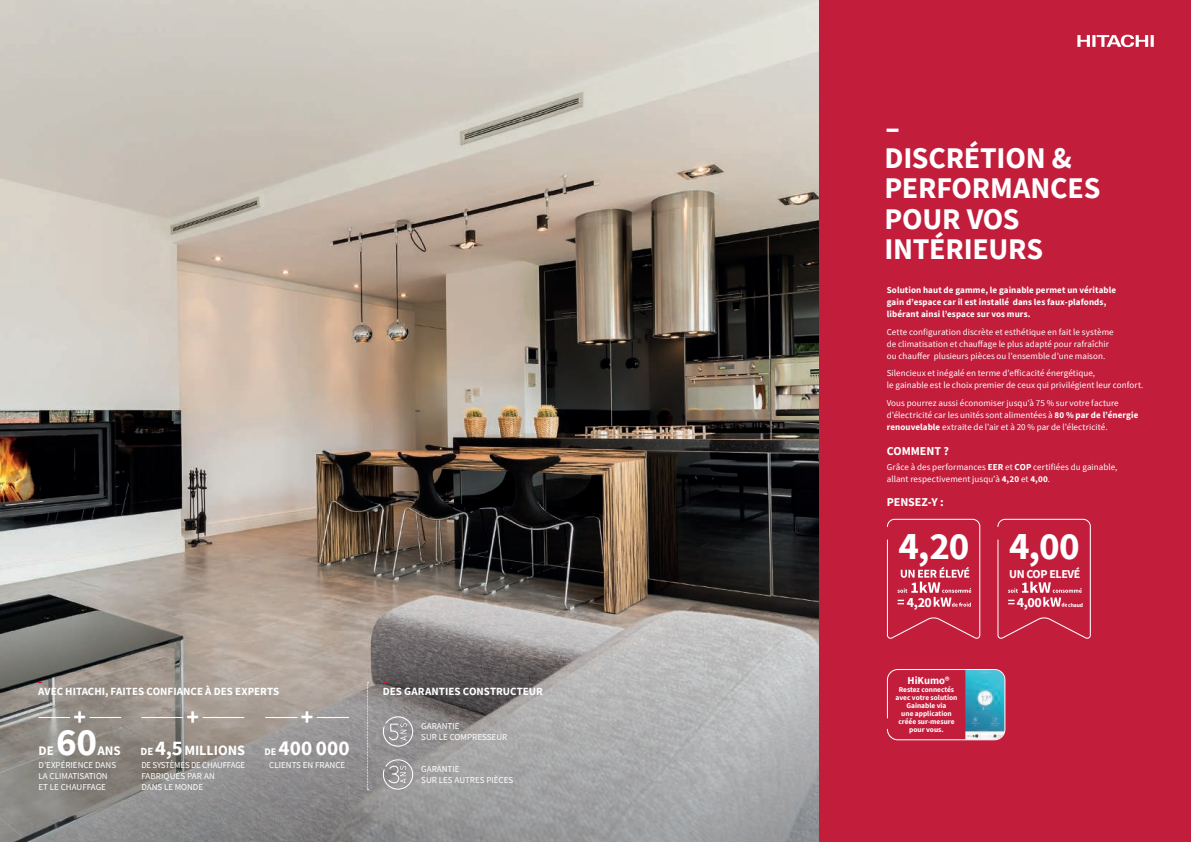
<style>
.page{position:relative;width:1191px;height:842px;background:#fff}
.page>*{position:absolute;margin:0;border:0;box-sizing:border-box;transform-origin:0 0}
.t1{font:700 39.1px "Source Sans Pro";color:#fff}
.t2{font:700 39px "Source Sans Pro";color:#fff}
.t3{font:700 30px/30px "Source Sans Pro";letter-spacing:-.01em;color:#fff}
.t4{font:700 23.8px "Source Sans Pro";color:#fff}
.t5{font:700 21.2px "Source Sans Pro";letter-spacing:.005em;color:#fff}
.t6{font:700 14.2px "Source Sans Pro";letter-spacing:-.005em;color:#fff}
.t7{font:700 14px "Source Sans Pro";color:#fff}
.t8{font:700 13px "Source Sans Pro";color:#fff}
.t9{font:700 12px "Source Sans Pro";letter-spacing:-.01em;color:#fff}
.t10{font:700 12px "Source Sans Pro";letter-spacing:-.03em;color:#fff}
.t11{font:700 11px "Source Sans Pro";color:#fff}
.t12{font:700 10.6px "Source Sans Pro";color:#fff}
.t13{font:9px/12px "Source Sans Pro";letter-spacing:.005em;color:#fff}
.t14{font:700 9px/12px "Source Sans Pro";letter-spacing:.01em;color:#fff}
.t15{font:9px/10.8px "Source Sans Pro";letter-spacing:-.02em;color:#fff}
.t16{font:700 7.4px/8px "Source Sans Pro";color:#fff;text-align:center}
.t17{font:700 5.7px "Source Sans Pro";letter-spacing:-.03em;color:#fff}
.s1{font-size:10.9px}
.s2{font-size:20.7px}
.s3{font-size:10.1px}
.s4{font-weight:700}
</style>
<div class="page">
<img style="left:0;top:0;width:819px;height:619px">
<svg style="left:0;top:619px;width:819px;height:223px;background:#9b9896"></svg>
<div style="left:819px;top:0;width:372px;height:842px;background:#c21e3c"></div>
<hr style="left:38px;top:717px;width:32px;height:1px;background:#fff">
<hr style="left:90px;top:717px;width:31px;height:1px;background:#fff">
<hr style="left:141px;top:717px;width:42px;height:1px;background:#fff">
<hr style="left:202px;top:717px;width:42px;height:1px;background:#fff">
<hr style="left:265px;top:717px;width:32px;height:1px;background:#fff">
<hr style="left:317px;top:717px;width:32px;height:1px;background:#fff">
<svg style="left:367px;top:682px;width:1px;height:108px"></svg>
<svg style="left:887px;top:519px;width:93px;height:120px"></svg>
<svg style="left:997px;top:519px;width:93px;height:120px"></svg>
<svg style="left:887px;top:669px;width:118px;height:71px"></svg>
<svg style="left:1077px;top:35px;width:76px;height:12px"></svg>
<svg style="left:382px;top:758px;width:33px;height:32px"></svg>
<svg style="left:382px;top:715px;width:33px;height:32px"></svg>
<p class="t11" style="left:38px;top:685px;width:243px">AVEC HITACHI, FAITES CONFIANCE À DES EXPERTS</p>
<p class="t11" style="left:383px;top:685px;width:162px">DES GARANTIES CONSTRUCTEUR</p>
<h3 class="t4" style="left:74px;top:704px;width:14px">+</h3>
<h3 class="t4" style="left:186px;top:704px;width:14px">+</h3>
<h3 class="t4" style="left:301px;top:704px;width:14px">+</h3>
<h1 class="t1" style="left:56px;top:720px;width:42px">60</h1>
<h3 class="t8" style="left:97px;top:743px;width:25px">ANS</h3>
<h3 class="t8" style="left:38px;top:743px;width:17px">DE</h3>
<p class="t13" style="left:38px;top:759px;width:79px;line-height:10.8px">D’EXPÉRIENCE DANS<br>LA CLIMATISATION<br>ET LE CHAUFFAGE</p>
<h3 class="t6" style="left:141px;top:742px;width:106px"><span class="s1">DE</span> <span class="s2">4,5</span> MILLIONS</h3>
<h3 class="t5" style="left:264px;top:736px;width:87px"><span class="s3">DE</span> 400 000</h3>
<p class="t15" style="left:141px;top:759px;width:105px">DE SYSTÈMES DE CHAUFFAGE<br>FABRIQUÉS PAR AN<br>DANS LE MONDE</p>
<p class="t13" style="left:269px;top:759px;width:78px">CLIENTS EN FRANCE</p>
<p class="t13" style="left:421px;top:721px;width:87px;line-height:10.8px">GARANTIE<br>SUR LE COMPRESSEUR</p>
<p class="t13" style="left:421px;top:764px;width:94px;line-height:10.8px">GARANTIE<br>SUR LES AUTRES PIÈCES</p>
<h3 class="t3" style="left:884px;top:113px;width:217px">–<br>DISCRÉTION &amp;<br>PERFORMANCES<br>POUR VOS<br>INTÉRIEURS</h3>
<p class="t14" style="left:886px;top:284px;width:231px">Solution haut de gamme, le gainable permet un véritable gain d’espace car il est installé dans les faux-plafonds, libérant ainsi l’espace sur vos murs.</p>
<p class="t13" style="left:886px;top:326px;width:228px">Cette configuration discrète et esthétique en fait le système de climatisation et chauffage le plus adapté pour rafraîchir ou chauffer plusieurs pièces ou l’ensemble d’une maison.</p>
<p class="t13" style="left:886px;top:367px;width:258px">Silencieux et inégalé en terme d’efficacité énergétique,<br>le gainable est le choix premier de ceux qui privilégient leur confort.</p>
<p class="t13" style="left:886px;top:397px;width:253px">Vous pourrez aussi économiser jusqu’à 75 % sur votre facture d’électricité car les unités sont alimentées à <span class="s4">80 % par de l’énergie renouvelable</span> extraite de l’air et à 20 % par de l’électricité.</p>
<h3 class="t9" style="left:886px;top:444px;width:64px">COMMENT ?</h3>
<p class="t13" style="left:886px;top:461px;width:232px">Grâce à des performances <span class="s4">EER</span> et <span class="s4">COP</span> certifiées du gainable, allant respectivement jusqu’à <span class="s4">4,20</span> et <span class="s4">4,00</span>.</p>
<h3 class="t9" style="left:886px;top:494px;width:58px">PENSEZ-Y :</h3>
<h2 class="t2" style="left:898px;top:524px;width:73px">4,20</h2>
<h3 class="t7" style="left:906px;top:594px;width:27px">4,20</h3>
<p class="t12" style="left:907px;top:674px;width:44px">HiKumo®</p>
<p class="t16" style="left:895px;top:685px;width:63px">Restez connectés avec votre solution<br>Gainable via<br>une application créée sur-mesure pour vous.</p>
<h2 class="t2" style="left:1009px;top:524px;width:72px">4,00</h2>
<h3 class="t7" style="left:1017px;top:594px;width:27px">4,00</h3>
<h3 class="t10" style="left:1009px;top:567px;width:73px">UN COP ELEVÉ</h3>
<p class="t17" style="left:1068px;top:601px;width:16px">chaud</p>
</div>
